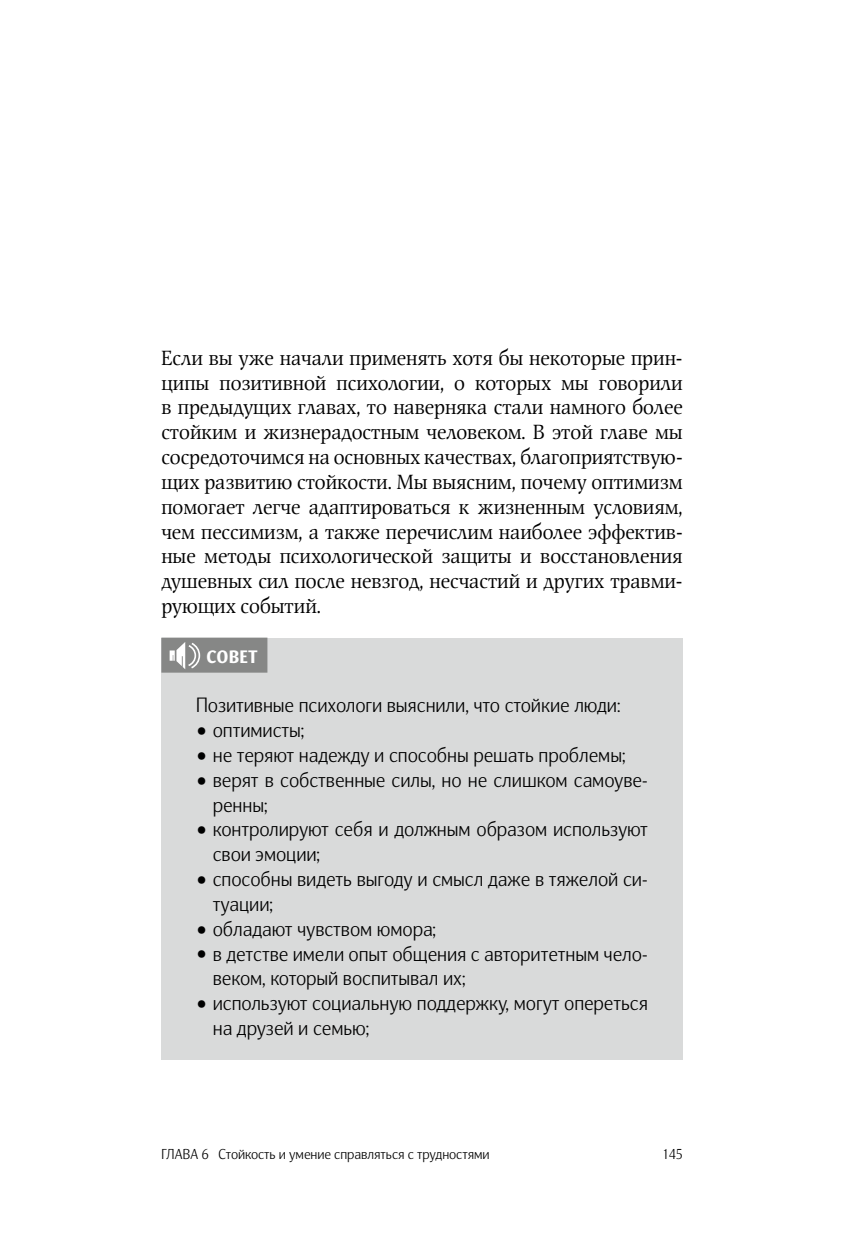
<style>
.page{position:relative;width:844px;height:1251px;background:#fff}
.page>*{position:absolute;margin:0;border:0;box-sizing:border-box;transform-origin:0 0}
.t1{font:20.12px/24.8px "Nat Flight";color:#000;text-align:justify}
.t2{font:300 20.12px/24.8px "Nat Grotesk";color:#000}
.t3{font:900 17.5px "Nat Grotesk";letter-spacing:.01em;color:#fff}
.t4{font:300 14px "Nat Grotesk";color:#000}
.s1{font-family:"Nat Flight";font-weight:400;font-size:23.62px}
</style>
<div class="page">
<div style="left:161px;top:637px;width:521px;height:422px;background:#d9dada"></div>
<div style="left:161px;top:637px;width:106px;height:35px;background:#868786"></div>
<svg style="left:169px;top:642px;width:31px;height:27px"></svg>
<p class="t1" style="left:161px;top:346px;width:522px">Если вы уже начали применять хотя бы некоторые прин&shy;ципы позитивной психологии, о которых мы говорили в предыдущих главах, то наверняка стали намного более стойким и жизнерадостным человеком. В этой главе мы сосредоточимся на основных качествах, благоприятствую&shy;щих развитию стойкости. Мы выясним, почему оптимизм помогает легче адаптироваться к жизненным условиям, чем пессимизм, а также перечислим наиболее эффектив&shy;ные методы психологической защиты и восстановления душевных сил после невзгод, несчастий и других травми&shy;рующих событий.</p>
<p class="t3" style="left:206px;top:645px;width:53px">Совет</p>
<p class="t2" style="left:196px;top:694px;width:426px">Позитивные психологи выяснили, что стойкие люди:</p>
<p class="t2" style="left:196px;top:719px;width:110px"><span class="s1">•</span> оптимисты;</p>
<p class="t2" style="left:196px;top:744px;width:430px"><span class="s1">•</span> не теряют надежду и способны решать проблемы;</p>
<p class="t2" style="left:213px;top:769px;width:436px;text-indent:-17px"><span class="s1">•</span> верят в собственные силы, но не слишком самоуве&shy;ренны;</p>
<p class="t2" style="left:213px;top:818px;width:436px;text-indent:-17px"><span class="s1">•</span> контролируют себя и должным образом используют свои эмоции;</p>
<p class="t2" style="left:213px;top:868px;width:436px;text-indent:-17px"><span class="s1">•</span> способны видеть выгоду и смысл даже в тяжелой си&shy;туации;</p>
<p class="t2" style="left:196px;top:917px;width:241px"><span class="s1">•</span> обладают чувством юмора;</p>
<p class="t2" style="left:213px;top:942px;width:436px;text-indent:-17px"><span class="s1">•</span> в детстве имели опыт общения с авторитетным чело&shy;веком, который воспитывал их;</p>
<p class="t2" style="left:213px;top:992px;width:436px;text-indent:-17px"><span class="s1">•</span> используют социальную поддержку, могут опереться на друзей и семью;</p>
<p class="t4" style="left:161px;top:1145px;width:329px">Глава 6 Стойкость и умение справляться с трудностями</p>
<p class="t4" style="left:661px;top:1145px;width:22px">145</p>
</div>
